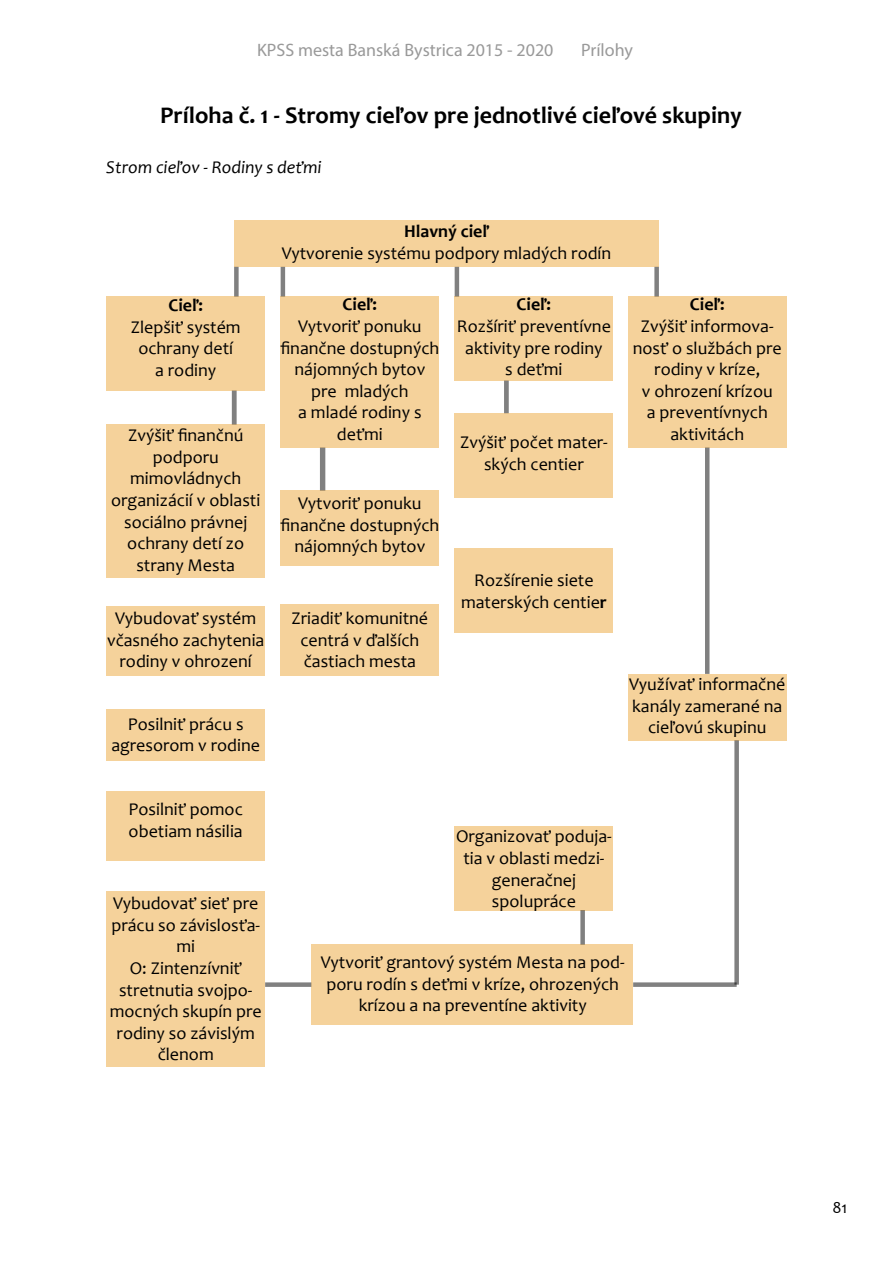
<style>
.page{position:relative;width:893px;height:1263px;background:#fff}
.page>*{position:absolute;margin:0;border:0;box-sizing:border-box;transform-origin:0 0}
.t1{font:700 24px "Candara";color:#000}
.t2{font:18px/21.6px "Candara";color:#000;text-align:center}
.t3{font:18px "Myriad Pro";color:#999}
.t4{font:700 18px "Candara";color:#000}
.t5{font:italic 18px "Candara";color:#000}
.t6{font:16.5px "Candara";color:#000}
.s1{font-weight:700}
</style>
<div class="page">
<div style="left:234px;top:220px;width:425px;height:47px;background:#f5d29b"></div>
<div style="left:106px;top:296px;width:159px;height:95px;background:#f5d29b"></div>
<div style="left:106px;top:424px;width:159px;height:154px;background:#f5d29b"></div>
<div style="left:106px;top:606px;width:159px;height:70px;background:#f5d29b"></div>
<div style="left:106px;top:791px;width:159px;height:70px;background:#f5d29b"></div>
<div style="left:311px;top:944px;width:322px;height:81px;background:#f5d29b"></div>
<div style="left:106px;top:891px;width:159px;height:176px;background:#f5d29b"></div>
<div style="left:106px;top:709px;width:159px;height:52px;background:#f5d29b"></div>
<div style="left:280px;top:296px;width:159px;height:152px;background:#f5d29b"></div>
<div style="left:280px;top:490px;width:159px;height:76px;background:#f5d29b"></div>
<div style="left:280px;top:604px;width:159px;height:72px;background:#f5d29b"></div>
<div style="left:454px;top:296px;width:159px;height:85px;background:#f5d29b"></div>
<div style="left:454px;top:413px;width:159px;height:84px;background:#f5d29b"></div>
<div style="left:454px;top:548px;width:159px;height:84px;background:#f5d29b"></div>
<div style="left:628px;top:296px;width:159px;height:152px;background:#f5d29b"></div>
<div style="left:628px;top:674px;width:159px;height:66px;background:#f5d29b"></div>
<div style="left:454px;top:826px;width:159px;height:84px;background:#f5d29b"></div>
<div style="left:234px;top:267px;width:5px;height:29px;background:#808080"></div>
<div style="left:232px;top:391px;width:5px;height:33px;background:#808080"></div>
<div style="left:320px;top:448px;width:5px;height:42px;background:#808080"></div>
<div style="left:654px;top:267px;width:5px;height:29px;background:#808080"></div>
<hr style="left:705px;top:448px;width:4px;height:226px;background:#808080">
<hr style="left:455px;top:267px;width:4px;height:29px;background:#808080">
<div style="left:504px;top:381px;width:5px;height:32px;background:#808080"></div>
<hr style="left:281px;top:267px;width:4px;height:29px;background:#808080">
<div style="left:265px;top:982px;width:46px;height:5px;background:#808080"></div>
<div style="left:580px;top:910px;width:5px;height:34px;background:#808080"></div>
<div style="left:633px;top:982px;width:104px;height:5px;background:#808080"></div>
<div style="left:734px;top:740px;width:5px;height:245px;background:#808080"></div>
<p class="t3" style="left:257px;top:39px;width:298px">KPSS mesta Banská Bystrica 2015 - 2020</p>
<p class="t3" style="left:581px;top:39px;width:53px">Prílohy</p>
<h1 class="t1" style="left:160px;top:101px;width:583px">Príloha č. 1 - Stromy cieľov pre jednotlivé cieľové skupiny</h1>
<p class="t5" style="left:106px;top:157px;width:217px">Strom cieľov - Rodiny s deťmi</p>
<p class="t4" style="left:168px;top:295px;width:36px">Cieľ:</p>
<p class="t2" style="left:131px;top:316px;width:111px">Zlepšiť systém ochrany detí<br>a rodiny</p>
<p class="t2" style="left:111px;top:424px;width:151px">Zvýšiť finančnú podporu mimovládnych organizácií v oblasti sociálno právnej ochrany detí zo strany Mesta</p>
<p class="t2" style="left:107px;top:607px;width:159px">Vybudovať systém včasného zachytenia rodiny v ohrození</p>
<p class="t4" style="left:404px;top:221px;width:86px">Hlavný cieľ</p>
<p class="t2" style="left:282px;top:242px;width:331px">Vytvorenie systému podpory mladých rodín</p>
<p class="t4" style="left:343px;top:294px;width:36px">Cieľ:</p>
<p class="t2" style="left:281px;top:315px;width:160px">Vytvoriť ponuku finančne dostupných nájomných bytov pre mladých<br>a mladé rodiny s deťmi</p>
<p class="t2" style="left:280px;top:492px;width:160px">Vytvoriť ponuku finančne dostupných nájomných bytov</p>
<p class="t2" style="left:292px;top:607px;width:138px">Zriadiť komunitné centrá v ďalších častiach mesta</p>
<p class="t4" style="left:517px;top:294px;width:36px">Cieľ:</p>
<p class="t2" style="left:457px;top:315px;width:156px">Rozšíriť preventívne aktivity pre rodiny<br>s deťmi</p>
<p class="t2" style="left:460px;top:431px;width:149px">Zvýšiť počet mater&shy;ských centier</p>
<p class="t2" style="left:461px;top:569px;width:147px">Rozšírenie siete materských centie<span class="s1">r</span></p>
<p class="t2" style="left:111px;top:713px;width:150px">Posilniť prácu s agresorom v rodine</p>
<p class="t4" style="left:690px;top:294px;width:36px">Cieľ:</p>
<p class="t2" style="left:633px;top:315px;width:151px">Zvýšiť informova&shy;nosť o službách pre rodiny v kríze,<br>v ohrození krízou<br>a preventívnych aktivitách</p>
<p class="t2" style="left:629px;top:673px;width:158px">Využívať informačné kanály zamerané na cieľovú skupinu</p>
<p class="t2" style="left:129px;top:799px;width:116px;text-align:left">Posilniť pomoc obetiam násilia</p>
<p class="t2" style="left:110px;top:893px;width:154px">Vybudovať sieť pre prácu so závislosťa&shy;mi<br>O: Zintenzívniť stretnutia svojpo&shy;mocných skupín pre rodiny so závislým členom</p>
<p class="t2" style="left:456px;top:826px;width:157px">Organizovať poduja&shy;tia v oblasti medzi&shy;generačnej spolupráce</p>
<p class="t2" style="left:321px;top:952px;width:305px">Vytvoriť grantový systém Mesta na pod&shy;poru rodín s deťmi v kríze, ohrozených krízou a na preventíne aktivity</p>
<p class="t6" style="left:832px;top:1197px;width:16px">81</p>
</div>
